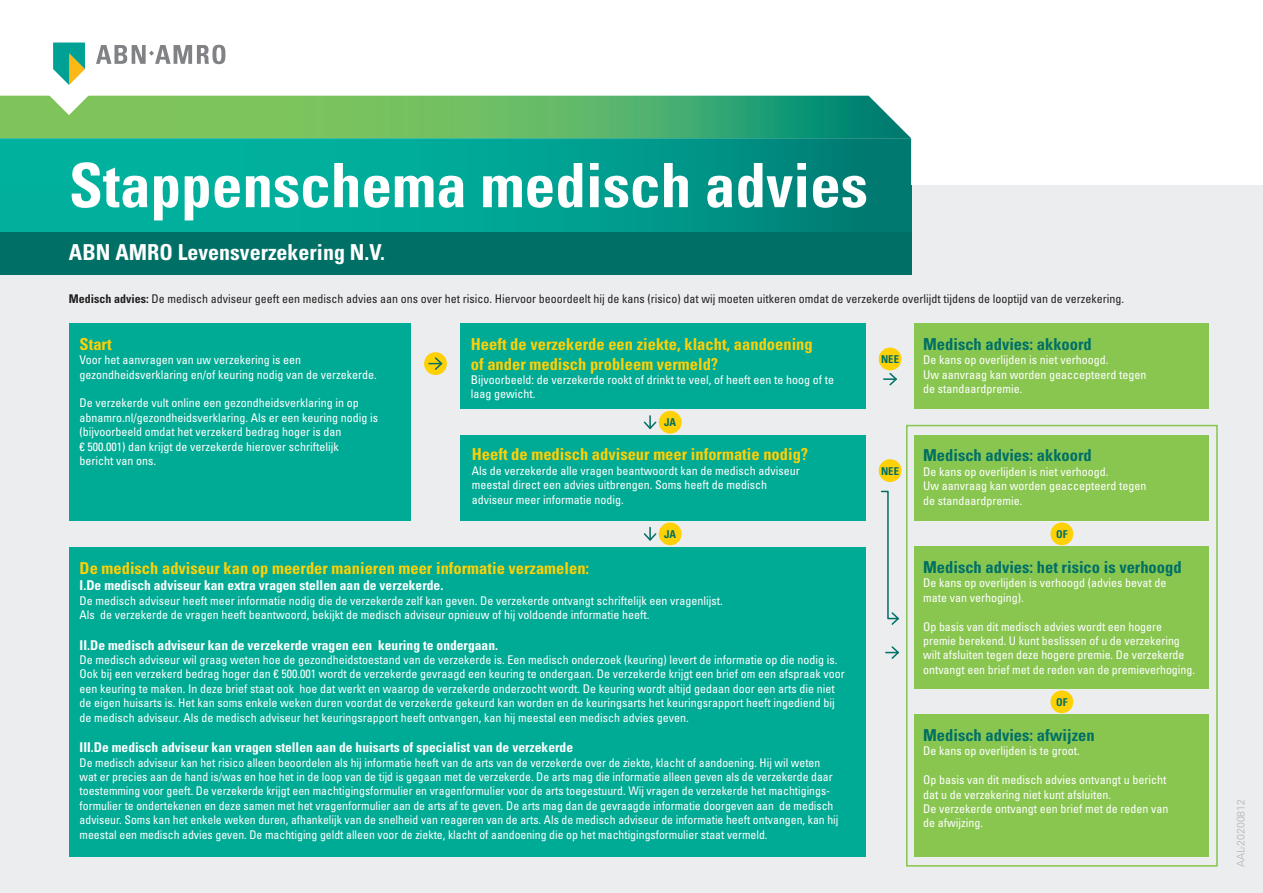
<style>
.page{position:relative;width:1263px;height:893px;background:#fff}
.page>*{position:absolute;margin:0;border:0;box-sizing:border-box;transform-origin:0 0}
.t1{font:700 condensed 61.2px "Univers LT Std";color:#fff}
.t2{font:700 condensed 22.05px "Univers LT Std";color:#fff}
.t3{font:700 condensed 16.5px/19.8px "Univers LT Std";color:#fed006}
.t4{font:700 condensed 16.5px "Univers LT Std";color:#006f65}
.t5{font:700 condensed 13.5px "Univers LT Std";color:#fff}
.t6{font:condensed 12px/14.4px "Univers LT Std";color:#fff}
.t7{font:condensed 12px "Univers LT Std";color:#231f20}
.t8{font:700 condensed 10.8px "Univers LT Std";color:#006f65}
.t9{font:300 10.5px "Univers LT Std";color:#afb4b9}
.s1{font-weight:700}
</style>
<div class="page">
<div style="left:0;top:185px;width:1263px;height:708px;background:#ebedef"></div>
<div style="left:0;top:232px;width:911px;height:42px;background:#006f65"></div>
<svg style="left:0;top:138px;width:911px;height:47px;background:#01a191"></svg>
<div style="left:0;top:185px;width:911px;height:47px;background:linear-gradient(to right,#00bda7,#00847a)"></div>
<img style="left:0;top:96px;width:911px;height:42px">
<svg style="left:39px;top:43px;width:186px;height:72px"></svg>
<div style="left:69px;top:324px;width:342px;height:197px;background:#00ab95"></div>
<div style="left:915px;top:324px;width:294px;height:85px;background:#89c650"></div>
<div style="left:460px;top:324px;width:405px;height:85px;background:#00ab95"></div>
<div style="left:915px;top:435px;width:294px;height:86px;background:#89c650"></div>
<div style="left:915px;top:547px;width:294px;height:142px;background:#89c650"></div>
<div style="left:915px;top:715px;width:294px;height:142px;background:#89c650"></div>
<div style="left:460px;top:435px;width:405px;height:86px;background:#00ab95"></div>
<div style="left:69px;top:547px;width:796px;height:310px;background:#00ab95"></div>
<div style="left:906px;top:425px;width:312px;height:442px;border:2px solid #89c650"></div>
<div style="left:659px;top:411px;width:23px;height:23px;background:#fed006;border-radius:50%"></div>
<svg style="left:643px;top:416px;width:14px;height:13px"></svg>
<div style="left:879px;top:348px;width:22px;height:22px;background:#fed006;border-radius:50%"></div>
<svg style="left:884px;top:373px;width:13px;height:13px"></svg>
<div style="left:879px;top:459px;width:22px;height:23px;background:#fed006;border-radius:50%"></div>
<svg style="left:880px;top:490px;width:19px;height:135px"></svg>
<div style="left:659px;top:522px;width:23px;height:23px;background:#fed006;border-radius:50%"></div>
<svg style="left:643px;top:527px;width:14px;height:14px"></svg>
<svg style="left:886px;top:646px;width:13px;height:13px"></svg>
<div style="left:424px;top:352px;width:23px;height:23px;background:#fed006;border-radius:50%"></div>
<svg style="left:429px;top:357px;width:14px;height:13px"></svg>
<div style="left:1050px;top:522px;width:23px;height:23px;background:#fed006;border-radius:50%"></div>
<div style="left:1050px;top:690px;width:23px;height:23px;background:#fed006;border-radius:50%"></div>
<h1 class="t1" style="left:69px;top:148px;width:800px">Stappenschema medisch advies</h1>
<h2 class="t2" style="left:69px;top:239px;width:317px">ABN AMRO Levensverzekering N.V.</h2>
<p class="t7" style="left:69px;top:291px;width:1057px"><span class="s1">Medisch advies:</span> De medisch adviseur geeft een medisch advies aan ons over het risico. Hiervoor beoordeelt hij de kans (risico) dat wij moeten uitkeren omdat de verzekerde overlijdt tijdens de looptijd van de verzekering.</p>
<h3 class="t3" style="left:80px;top:334px;width:34px">Start</h3>
<p class="t6" style="left:80px;top:352px;width:299px">Voor het aanvragen van uw verzekering is een gezondheidsverklaring en/of keuring nodig van de verzekerde.</p>
<p class="t6" style="left:80px;top:396px;width:300px">De verzekerde vult online een gezondheidsverklaring in op abnamro.nl/gezondheidsverklaring. Als er een keuring nodig is (bijvoorbeeld omdat het verzekerd bedrag hoger is dan<br>€ 500.001) dan krijgt de verzekerde hierover schriftelijk<br>bericht van ons.</p>
<h3 class="t3" style="left:471px;top:334px;width:343px">Heeft de verzekerde een ziekte, klacht, aandoening of ander medisch probleem vermeld?</h3>
<p class="t6" style="left:471px;top:372px;width:365px">Bijvoorbeeld: de verzekerde rookt of drinkt te veel, of heeft een te hoog of te laag gewicht.</p>
<h3 class="t4" style="left:923px;top:334px;width:170px">Medisch advies: akkoord</h3>
<p class="t6" style="left:923px;top:352px;width:225px">De kans op overlijden is niet verhoogd.<br>Uw aanvraag kan worden geaccepteerd tegen de standaardpremie.</p>
<p class="t8" style="left:881px;top:352px;width:20px">NEE</p>
<p class="t8" style="left:664px;top:416px;width:13px">JA</p>
<h3 class="t3" style="left:472px;top:444px;width:338px">Heeft de medisch adviseur meer informatie nodig?</h3>
<p class="t6" style="left:472px;top:463px;width:329px">Als de verzekerde alle vragen beantwoordt kan de medisch adviseur meestal direct een advies uitbrengen. Soms heeft de medisch adviseur meer informatie nodig.</p>
<h3 class="t4" style="left:923px;top:445px;width:170px">Medisch advies: akkoord</h3>
<p class="t6" style="left:923px;top:464px;width:225px">De kans op overlijden is niet verhoogd.<br>Uw aanvraag kan worden geaccepteerd tegen de standaardpremie.</p>
<p class="t8" style="left:881px;top:464px;width:20px">NEE</p>
<p class="t8" style="left:664px;top:527px;width:13px">JA</p>
<h3 class="t3" style="left:80px;top:558px;width:511px">De medisch adviseur kan op meerder manieren meer informatie verzamelen:</h3>
<p class="t5" style="left:80px;top:577px;width:365px">I.De medisch adviseur kan extra vragen stellen aan de verzekerde.</p>
<p class="t6" style="left:80px;top:593px;width:645px">De medisch adviseur heeft meer informatie nodig die de verzekerde zelf kan geven. De verzekerde ontvangt schriftelijk een vragenlijst.<br>Als de verzekerde de vragen heeft beantwoord, bekijkt de medisch adviseur opnieuw of hij voldoende informatie heeft.</p>
<p class="t5" style="left:80px;top:637px;width:420px">II.De medisch adviseur kan de verzekerde vragen een keuring te ondergaan.</p>
<p class="t6" style="left:80px;top:652px;width:767px">De medisch adviseur wil graag weten hoe de gezondheidstoestand van de verzekerde is. Een medisch onderzoek (keuring) levert de informatie op die nodig is.<br>Ook bij een verzekerd bedrag hoger dan € 500.001 wordt de verzekerde gevraagd een keuring te ondergaan. De verzekerde krijgt een brief om een afspraak voor een keuring te maken. In deze brief staat ook hoe dat werkt en waarop de verzekerde onderzocht wordt. De keuring wordt altijd gedaan door een arts die niet de eigen huisarts is. Het kan soms enkele weken duren voordat de verzekerde gekeurd kan worden en de keuringsarts het keuringsrapport heeft ingediend bij de medisch adviseur. Als de medisch adviseur het keuringsrapport heeft ontvangen, kan hij meestal een medisch advies geven.</p>
<p class="t5" style="left:80px;top:739px;width:495px">III.De medisch adviseur kan vragen stellen aan de huisarts of specialist van de verzekerde</p>
<p class="t6" style="left:80px;top:755px;width:760px">De medisch adviseur kan het risico alleen beoordelen als hij informatie heeft van de arts van de verzekerde over de ziekte, klacht of aandoening. Hij wil weten wat er precies aan de hand is/was en hoe het in de loop van de tijd is gegaan met de verzekerde. De arts mag die informatie alleen geven als de verzekerde daar toestemming voor geeft. De verzekerde krijgt een machtigingsformulier en vragenformulier voor de arts toegestuurd. Wij vragen de verzekerde het machtigings&shy;formulier te ondertekenen en deze samen met het vragenformulier aan de arts af te geven. De arts mag dan de gevraagde informatie doorgeven aan de medisch adviseur. Soms kan het enkele weken duren, afhankelijk van de snelheid van reageren van de arts. Als de medisch adviseur de informatie heeft ontvangen, kan hij meestal een medisch advies geven. De machtiging geldt alleen voor de ziekte, klacht of aandoening die op het machtigingsformulier staat vermeld.</p>
<p class="t8" style="left:1056px;top:527px;width:13px">OF</p>
<h3 class="t4" style="left:923px;top:557px;width:260px">Medisch advies: het risico is verhoogd</h3>
<p class="t6" style="left:923px;top:576px;width:245px">De kans op overlijden is verhoogd (advies bevat de mate van verhoging).</p>
<p class="t6" style="left:923px;top:619px;width:273px">Op basis van dit medisch advies wordt een hogere premie berekend. U kunt beslissen of u de verzekering wilt afsluiten tegen deze hogere premie. De verzekerde ontvangt een brief met de reden van de premieverhoging.</p>
<p class="t8" style="left:1056px;top:695px;width:13px">OF</p>
<h3 class="t4" style="left:923px;top:725px;width:173px">Medisch advies: afwijzen</h3>
<p class="t6" style="left:923px;top:744px;width:158px">De kans op overlijden is te groot.</p>
<p class="t6" style="left:923px;top:772px;width:247px">Op basis van dit medisch advies ontvangt u bericht dat u de verzekering niet kunt afsluiten.<br>De verzekerde ontvangt een brief met de reden van de afwijzing.</p>
<p class="t9" style="left:1234px;top:867px;width:69px;rotate:-90deg">AAL-20200812</p>
</div>
